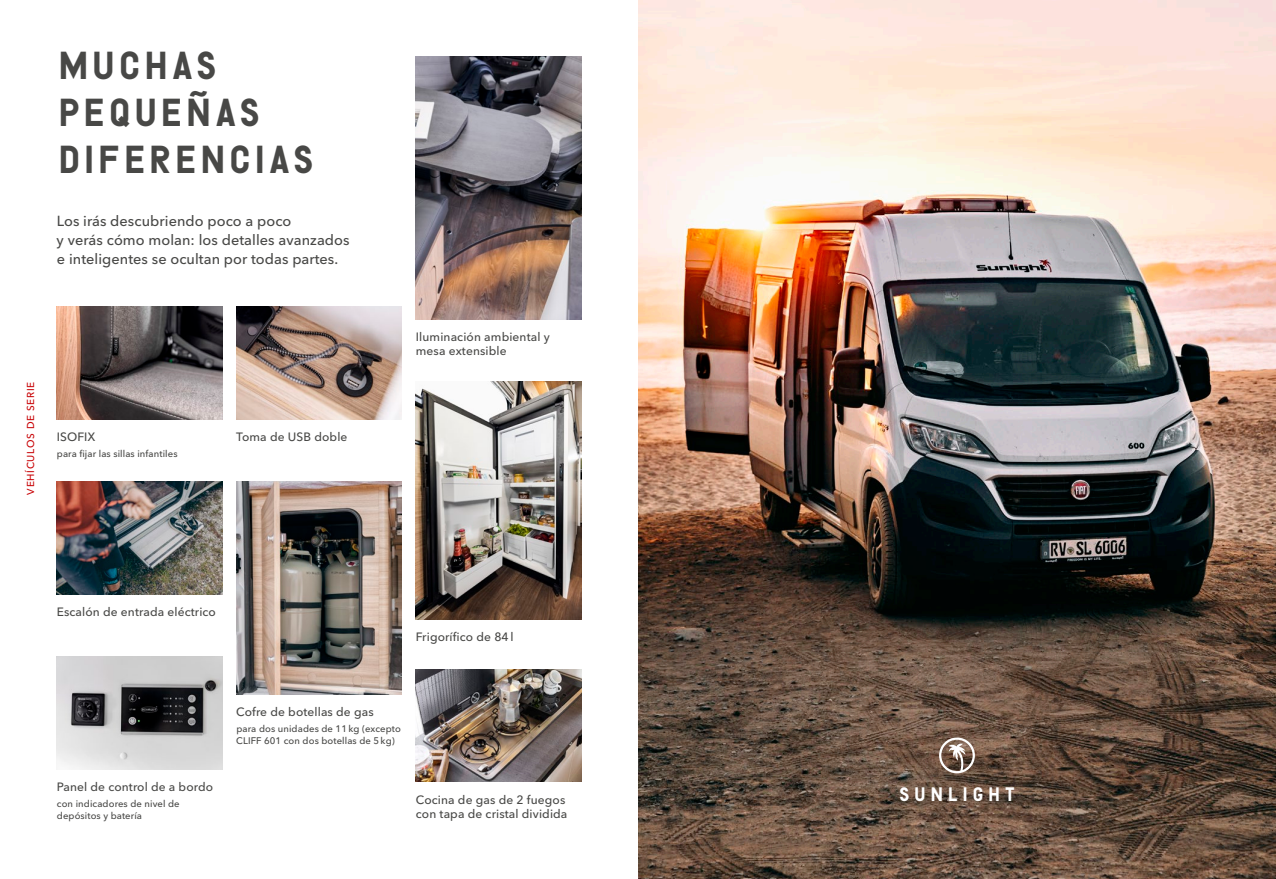
<style>
.page{position:relative;width:1276px;height:879px;background:#fff}
.page>*{position:absolute;margin:0;border:0;box-sizing:border-box;transform-origin:0 0}
.t1{font:700 39px/46.8px "Raw";letter-spacing:.15em;color:#484846}
.t2{font:700 19.5px "Raw";letter-spacing:.3em;color:#fff}
.t3{font:500 14.5px/19px "Avenir Next LT Pro";letter-spacing:.005em;color:#484846}
.t4{font:500 12px/14px "Avenir Next LT Pro";letter-spacing:.01em;color:#484846}
.t5{font:500 10px "Avenir Next LT Pro";letter-spacing:.07em;color:#c80205}
.t6{font:500 9.5px/12.5px "Avenir Next LT Pro";letter-spacing:.01em;color:#484846}
</style>
<div class="page">
<img style="left:638px;top:0;width:638px;height:879px">
<svg style="left:939px;top:737px;width:36px;height:36px"></svg>
<img style="left:416px;top:669px;width:165px;height:113px">
<img style="left:57px;top:657px;width:165px;height:112px">
<img style="left:57px;top:482px;width:165px;height:112px">
<img style="left:236px;top:307px;width:166px;height:112px">
<img style="left:416px;top:382px;width:165px;height:237px">
<img style="left:416px;top:57px;width:165px;height:262px">
<img style="left:236px;top:482px;width:166px;height:212px">
<img style="left:57px;top:307px;width:165px;height:112px">
<h1 class="t1" style="left:59px;top:40px;width:255px">MUCHAS<br>PEQUEÑAS<br>DIFERENCIAS</h1>
<p class="t3" style="left:57px;top:212px;width:294px">Los irás descubriendo poco a poco<br>y verás cómo molan: los detalles avanzados e inteligentes se ocultan por todas partes.</p>
<p class="t5" style="left:25px;top:494px;width:114px;rotate:-90deg">VEHÍCULOS DE SERIE</p>
<p class="t4" style="left:57px;top:430px;width:40px">ISOFIX</p>
<p class="t4" style="left:236px;top:430px;width:113px">Toma de USB doble</p>
<p class="t6" style="left:57px;top:447px;width:122px">para fijar las sillas infantiles</p>
<p class="t4" style="left:416px;top:330px;width:135px">Iluminación ambiental y mesa extensible</p>
<p class="t4" style="left:57px;top:605px;width:161px">Escalón de entrada eléctrico</p>
<p class="t4" style="left:416px;top:630px;width:99px">Frigorífico de 84l</p>
<p class="t4" style="left:57px;top:780px;width:158px">Panel de control de a bordo</p>
<p class="t6" style="left:57px;top:797px;width:124px">con indicadores de nivel de depósitos y batería</p>
<p class="t4" style="left:236px;top:705px;width:139px">Cofre de botellas de gas</p>
<p class="t6" style="left:236px;top:722px;width:166px">para dos unidades de 11kg (excepto<br>CLIFF 601 con dos botellas de 5kg)</p>
<p class="t4" style="left:416px;top:792px;width:153px">Cocina de gas de 2 fuegos con tapa de cristal dividida</p>
<h2 class="t2" style="left:900px;top:780px;width:116px">SUNLIGHT</h2>
</div>
